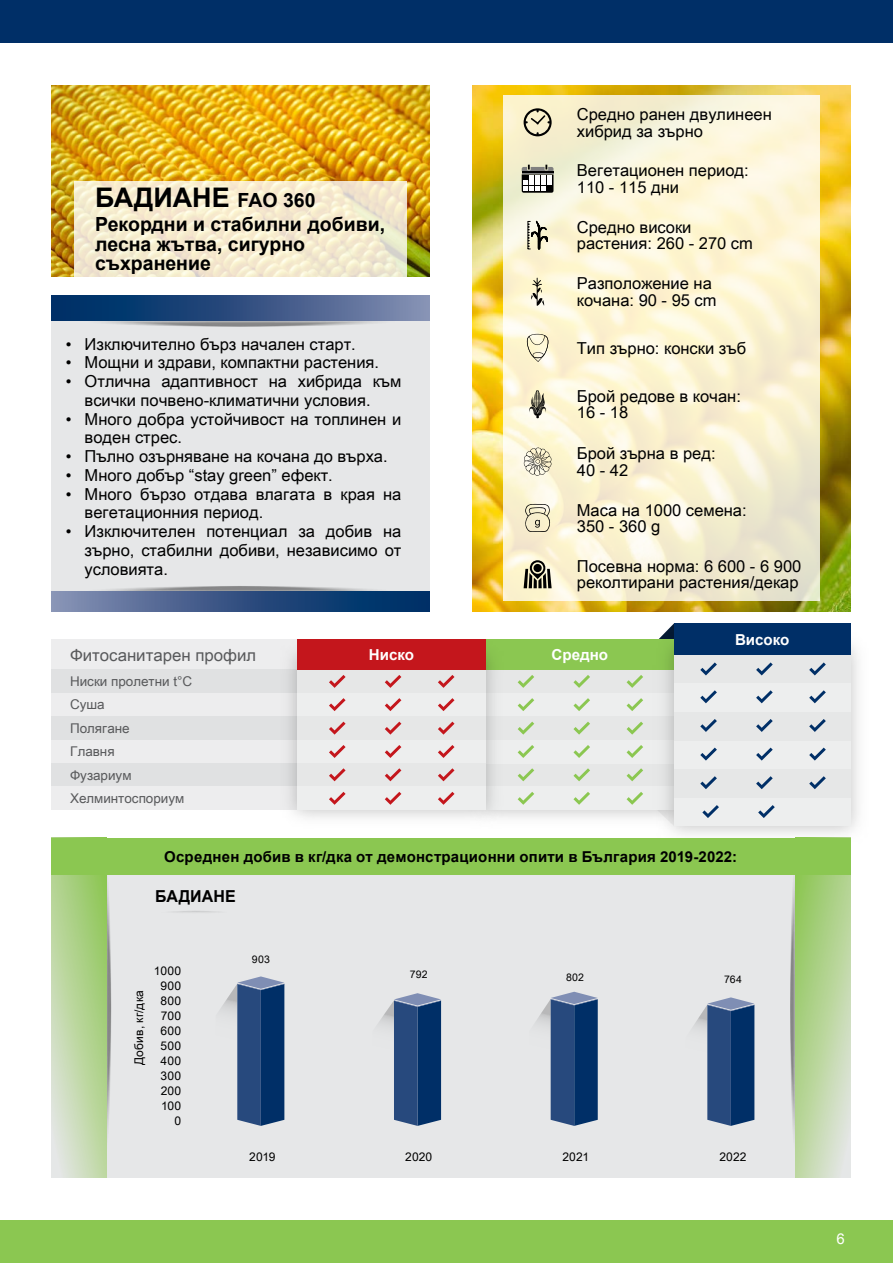
<style>
.page{position:relative;width:893px;height:1263px;background:#fff}
.page>*{position:absolute;margin:0;border:0;box-sizing:border-box;transform-origin:0 0}
.t1{font:700 27px "Arial";color:#000}
.t2{font:700 19.5px/19.5px "Arial";color:#000}
.t3{font:16.8px "Arial Unicode MS";color:#58595b}
.t4{font:16.5px/16.5px "Arial Unicode MS";color:#000}
.t5{font:700 16.5px "Arial";letter-spacing:.01em;color:#000}
.t6{font:700 15.15px "Arial";color:#fff}
.t7{font:700 15px "Arial";letter-spacing:.015em;color:#000}
.t8{font:14.85px "Arial Unicode MS";color:#fff}
.t9{font:13.5px/23.4px "Arial Unicode MS";color:#58595b}
.t10{font:12px/15px "Arial Unicode MS";letter-spacing:.02em;color:#000;text-align:right}
.t11{font:10.5px "Arial Unicode MS";letter-spacing:.02em;color:#000}
.s1{font-size:19.5px}
</style>
<div class="page">
<div style="left:0;top:1220px;width:893px;height:43px;background:#8bc751"></div>
<div style="left:0;top:0;width:893px;height:43px;background:#002f67"></div>
<div style="left:51px;top:312px;width:378px;height:285px;background:#e6e7e8"></div>
<svg style="left:74px;top:316px;width:332px;height:11px"></svg>
<div style="left:51px;top:296px;width:378px;height:25px;background:linear-gradient(to right,#00235d,#7f87ad)"></div>
<svg style="left:74px;top:586px;width:332px;height:11px"></svg>
<div style="left:51px;top:591px;width:378px;height:21px;background:linear-gradient(to right,#8289ae,#00245e)"></div>
<img style="left:51px;top:85px;width:378px;height:191px">
<svg style="left:74px;top:181px;width:332px;height:95px;background:#f5ebd0"></svg>
<img style="left:472px;top:85px;width:378px;height:527px">
<svg style="left:503px;top:96px;width:316px;height:505px;background:#f9f2d5"></svg>
<svg style="left:524px;top:108px;width:28px;height:28px"></svg>
<svg style="left:522px;top:165px;width:31px;height:28px"></svg>
<svg style="left:525px;top:503px;width:25px;height:29px"></svg>
<svg style="left:524px;top:560px;width:28px;height:28px"></svg>
<svg style="left:528px;top:219px;width:20px;height:31px"></svg>
<svg style="left:527px;top:334px;width:21px;height:28px"></svg>
<svg style="left:529px;top:390px;width:17px;height:28px"></svg>
<svg style="left:531px;top:278px;width:13px;height:28px"></svg>
<svg style="left:524px;top:447px;width:28px;height:29px"></svg>
<div style="left:486px;top:657px;width:188px;height:153px;background:#edeeee"></div>
<div style="left:486px;top:639px;width:188px;height:31px;background:#8bc751"></div>
<div style="left:51px;top:639px;width:246px;height:31px;background:#ededee"></div>
<div style="left:51px;top:693px;width:246px;height:23px;background:#ededee"></div>
<div style="left:51px;top:670px;width:246px;height:23px;background:#e0e1e2"></div>
<div style="left:51px;top:716px;width:246px;height:24px;background:#e0e1e2"></div>
<div style="left:51px;top:740px;width:246px;height:23px;background:#ededee"></div>
<div style="left:51px;top:763px;width:246px;height:24px;background:#e0e1e2"></div>
<div style="left:51px;top:787px;width:246px;height:23px;background:#ededee"></div>
<img style="left:274px;top:654px;width:235px;height:170px">
<div style="left:297px;top:657px;width:189px;height:153px;background:#e6e7e7"></div>
<div style="left:297px;top:639px;width:189px;height:31px;background:#c4161c"></div>
<img style="left:650px;top:625px;width:209px;height:225px">
<div style="left:674px;top:649px;width:176px;height:177px;background:#e6e7e7"></div>
<div style="left:674px;top:623px;width:176px;height:32px;background:#002f67"></div>
<svg style="left:329px;top:675px;width:17px;height:13px"></svg>
<svg style="left:385px;top:675px;width:16px;height:13px"></svg>
<svg style="left:438px;top:675px;width:16px;height:13px"></svg>
<svg style="left:518px;top:698px;width:16px;height:13px"></svg>
<svg style="left:573px;top:698px;width:17px;height:13px"></svg>
<svg style="left:627px;top:698px;width:16px;height:13px"></svg>
<svg style="left:518px;top:675px;width:16px;height:13px"></svg>
<svg style="left:573px;top:675px;width:17px;height:13px"></svg>
<svg style="left:627px;top:675px;width:16px;height:13px"></svg>
<svg style="left:700px;top:662px;width:17px;height:13px"></svg>
<svg style="left:756px;top:662px;width:17px;height:13px"></svg>
<svg style="left:809px;top:662px;width:17px;height:13px"></svg>
<svg style="left:700px;top:690px;width:17px;height:13px"></svg>
<svg style="left:756px;top:690px;width:17px;height:13px"></svg>
<svg style="left:809px;top:690px;width:17px;height:13px"></svg>
<svg style="left:700px;top:719px;width:17px;height:13px"></svg>
<svg style="left:756px;top:719px;width:17px;height:13px"></svg>
<svg style="left:809px;top:719px;width:17px;height:13px"></svg>
<svg style="left:700px;top:748px;width:17px;height:12px"></svg>
<svg style="left:756px;top:748px;width:17px;height:12px"></svg>
<svg style="left:809px;top:748px;width:17px;height:12px"></svg>
<svg style="left:700px;top:776px;width:17px;height:13px"></svg>
<svg style="left:756px;top:776px;width:17px;height:13px"></svg>
<svg style="left:809px;top:776px;width:17px;height:13px"></svg>
<svg style="left:702px;top:805px;width:17px;height:13px"></svg>
<svg style="left:758px;top:805px;width:17px;height:13px"></svg>
<svg style="left:518px;top:745px;width:16px;height:13px"></svg>
<svg style="left:573px;top:745px;width:17px;height:13px"></svg>
<svg style="left:627px;top:745px;width:16px;height:13px"></svg>
<svg style="left:518px;top:768px;width:16px;height:13px"></svg>
<svg style="left:573px;top:768px;width:17px;height:13px"></svg>
<svg style="left:627px;top:768px;width:16px;height:13px"></svg>
<svg style="left:518px;top:792px;width:16px;height:13px"></svg>
<svg style="left:573px;top:792px;width:17px;height:13px"></svg>
<svg style="left:627px;top:792px;width:16px;height:13px"></svg>
<svg style="left:518px;top:722px;width:16px;height:13px"></svg>
<svg style="left:573px;top:722px;width:17px;height:13px"></svg>
<svg style="left:627px;top:722px;width:16px;height:13px"></svg>
<svg style="left:329px;top:698px;width:17px;height:13px"></svg>
<svg style="left:385px;top:698px;width:16px;height:13px"></svg>
<svg style="left:438px;top:698px;width:16px;height:13px"></svg>
<svg style="left:329px;top:722px;width:17px;height:13px"></svg>
<svg style="left:385px;top:722px;width:16px;height:13px"></svg>
<svg style="left:438px;top:722px;width:16px;height:13px"></svg>
<svg style="left:329px;top:745px;width:17px;height:13px"></svg>
<svg style="left:385px;top:745px;width:16px;height:13px"></svg>
<svg style="left:438px;top:745px;width:16px;height:13px"></svg>
<svg style="left:329px;top:768px;width:17px;height:13px"></svg>
<svg style="left:385px;top:768px;width:16px;height:13px"></svg>
<svg style="left:438px;top:768px;width:16px;height:13px"></svg>
<svg style="left:329px;top:792px;width:17px;height:13px"></svg>
<svg style="left:385px;top:792px;width:16px;height:13px"></svg>
<svg style="left:438px;top:792px;width:16px;height:13px"></svg>
<svg style="left:106px;top:874px;width:689px;height:304px;background:#cdd3d9"></svg>
<svg style="left:101px;top:854px;width:10px;height:308px"></svg>
<svg style="left:51px;top:874px;width:55px;height:304px;background:#b9d69d"></svg>
<svg style="left:790px;top:854px;width:10px;height:308px"></svg>
<svg style="left:795px;top:874px;width:55px;height:304px;background:#b8d59b"></svg>
<hr style="left:153px;top:911px;width:85px;height:3px;background:#000;border-radius:50%">
<div style="left:51px;top:838px;width:799px;height:36px;background:#8bc751"></div>
<h1 class="t1" style="left:95px;top:178px;width:222px">БАДИАНE <span class="s1">FAO 360</span></h1>
<p class="t2" style="left:95px;top:215px;width:291px">Рекордни и стабилни добиви, лесна жътва, сигурно съхранение</p>
<p class="t4" style="left:66px;top:335px;width:291px">• Изключително бърз начален старт.</p>
<p class="t4" style="left:66px;top:354px;width:315px">• Мощни и здрави, компактни растения.</p>
<p class="t4" style="left:85px;top:372px;width:318px;line-height:18.8px;text-indent:-19px">• Отлична адаптивност на хибрида към всички почвено-климатични условия.</p>
<p class="t4" style="left:85px;top:409px;width:318px;line-height:18.8px;text-indent:-19px">• Много добра устойчивост на топлинен и воден стрес.</p>
<p class="t4" style="left:66px;top:448px;width:323px">• Пълно озърняване на кочана до върха.</p>
<p class="t4" style="left:66px;top:466px;width:268px">• Много добър “stay green” ефект.</p>
<p class="t4" style="left:85px;top:484px;width:318px;line-height:18.8px;text-indent:-19px">• Много бързо отдава влагата в края на вегетационния период.</p>
<p class="t4" style="left:85px;top:522px;width:318px;line-height:18.8px;text-align:justify;text-indent:-19px">• Изключителен потенциал за добив на зърно, стабилни добиви, независимо от условията.</p>
<p class="t4" style="left:577px;top:106px;width:196px">Средно ранен двулинеен хибрид за зърно</p>
<p class="t4" style="left:577px;top:162px;width:173px">Вегетационен период:<br>110 - 115 дни</p>
<p class="t4" style="left:577px;top:218px;width:178px">Средно високи растения: 260 - 270 cm</p>
<p class="t4" style="left:577px;top:275px;width:141px">Разположение на кочана: 90 - 95 cm</p>
<p class="t4" style="left:577px;top:339px;width:171px">Тип зърно: конски зъб</p>
<p class="t4" style="left:577px;top:387px;width:166px">Брой редове в кочан:<br>16 - 18</p>
<p class="t4" style="left:577px;top:445px;width:140px">Брой зърна в ред:<br>40 - 42</p>
<p class="t4" style="left:577px;top:501px;width:171px">Маса на 1000 семена:<br>350 - 360 g</p>
<p class="t4" style="left:577px;top:557px;width:226px">Посевна норма: 6 600 - 6 900 реколтирани растения/декар</p>
<p class="t6" style="left:735px;top:628px;width:56px">Високо</p>
<p class="t3" style="left:70px;top:642px;width:187px">Фитосанитарен профил</p>
<p class="t9" style="left:70px;top:669px;width:124px">Ниски пролетни t°С<br>Суша<br>Полягане<br>Главня<br>Фузариум<br>Хелминтоспориум</p>
<p class="t6" style="left:369px;top:644px;width:47px">Ниско</p>
<p class="t6" style="left:552px;top:644px;width:58px">Средно</p>
<p class="t7" style="left:164px;top:846px;width:574px">Осреднен добив в кг/дка от демонстрационни опити в България 2019-2022:</p>
<p class="t5" style="left:155px;top:885px;width:82px">БАДИАНЕ</p>
<p class="t10" style="left:131px;top:1065px;width:77px;rotate:-90deg">Добив, кг/дка</p>
<p class="t10" style="left:154px;top:963px;width:29px">1000<br>900<br>800<br>700<br>600<br>500<br>400<br>300<br>200<br>100<br>0</p>
<p class="t11" style="left:252px;top:951px;width:20px">903</p>
<p class="t11" style="left:410px;top:966px;width:19px">792</p>
<p class="t11" style="left:566px;top:970px;width:20px">802</p>
<p class="t11" style="left:724px;top:972px;width:19px">764</p>
<p class="t10" style="left:249px;top:1148px;width:28px">2019</p>
<p class="t10" style="left:405px;top:1148px;width:29px">2020</p>
<p class="t10" style="left:562px;top:1148px;width:28px">2021</p>
<p class="t10" style="left:719px;top:1148px;width:29px">2022</p>
<p class="t8" style="left:836px;top:1228px;width:10px">6</p>
</div>
